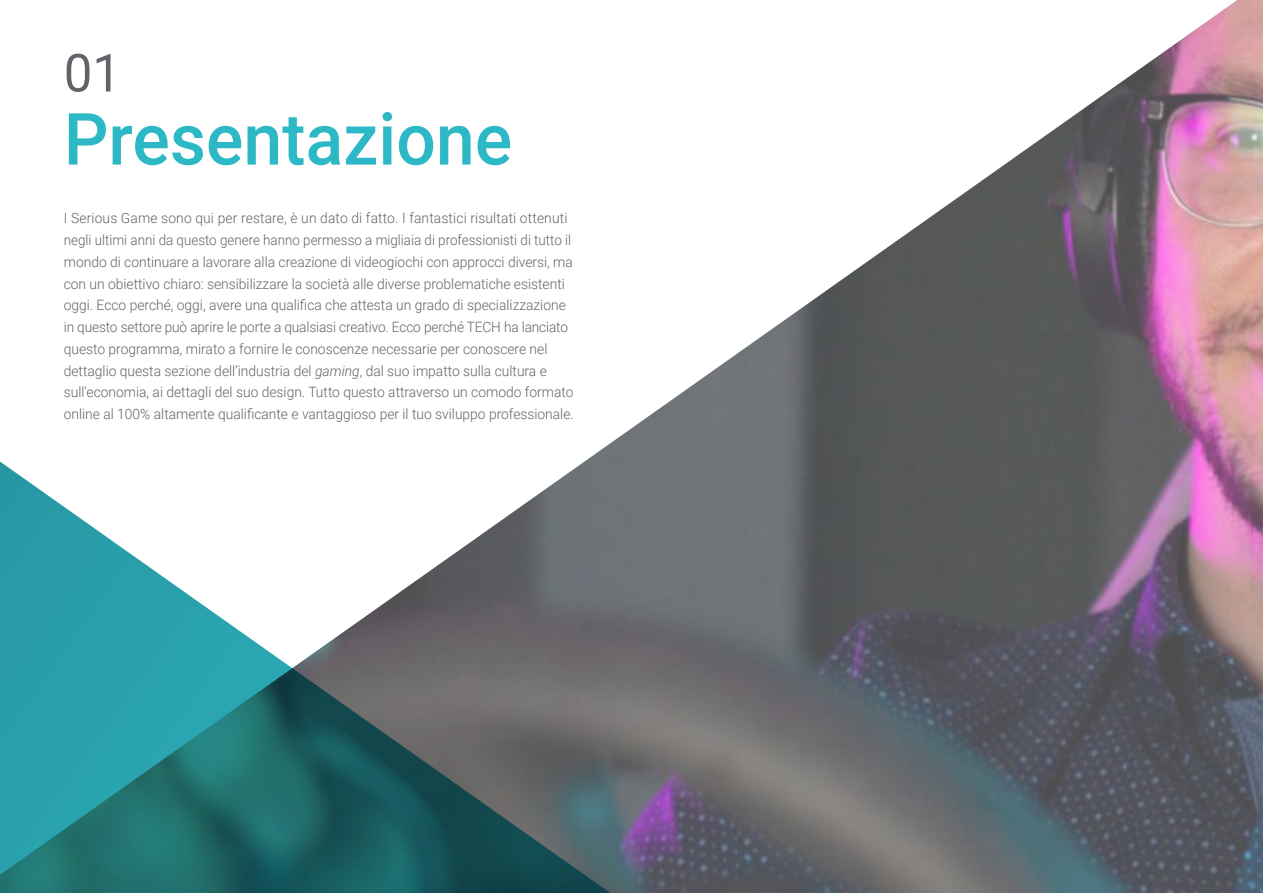
<style>
.page{position:relative;width:1263px;height:893px;background:#fff}
.page>*{position:absolute;margin:0;border:0;box-sizing:border-box;transform-origin:0 0}
.t1{font:500 72px "Roboto";color:#2db8c5}
.t2{font:52.5px "Roboto";color:#61646a}
.t3{font:300 14.25px/21.8px "Roboto";color:#61646a}
.s1{font-style:italic}
</style>
<div class="page">
<img style="left:606px;top:0;width:657px;height:893px">
<svg style="left:0;top:446px;width:640px;height:447px"></svg>
<h2 class="t2" style="left:64px;top:36px;width:59px">01</h2>
<h1 class="t1" style="left:64px;top:89px;width:450px">Presentazione</h1>
<p class="t3" style="left:64px;top:207px;width:512px">I Serious Game sono qui per restare, è un dato di fatto. I fantastici risultati ottenuti negli ultimi anni da questo genere hanno permesso a migliaia di professionisti di tutto il mondo di continuare a lavorare alla creazione di videogiochi con approcci diversi, ma con un obiettivo chiaro: sensibilizzare la società alle diverse problematiche esistenti oggi. Ecco perché, oggi, avere una qualifica che attesta un grado di specializzazione in questo settore può aprire le porte a qualsiasi creativo. Ecco perché TECH ha lanciato questo programma, mirato a fornire le conoscenze necessarie per conoscere nel dettaglio questa sezione dell’industria del <span class="s1">gaming</span>, dal suo impatto sulla cultura e sull'economia, ai dettagli del suo design. Tutto questo attraverso un comodo formato online al 100% altamente qualificante e vantaggioso per il tuo sviluppo professionale.</p>
</div>
